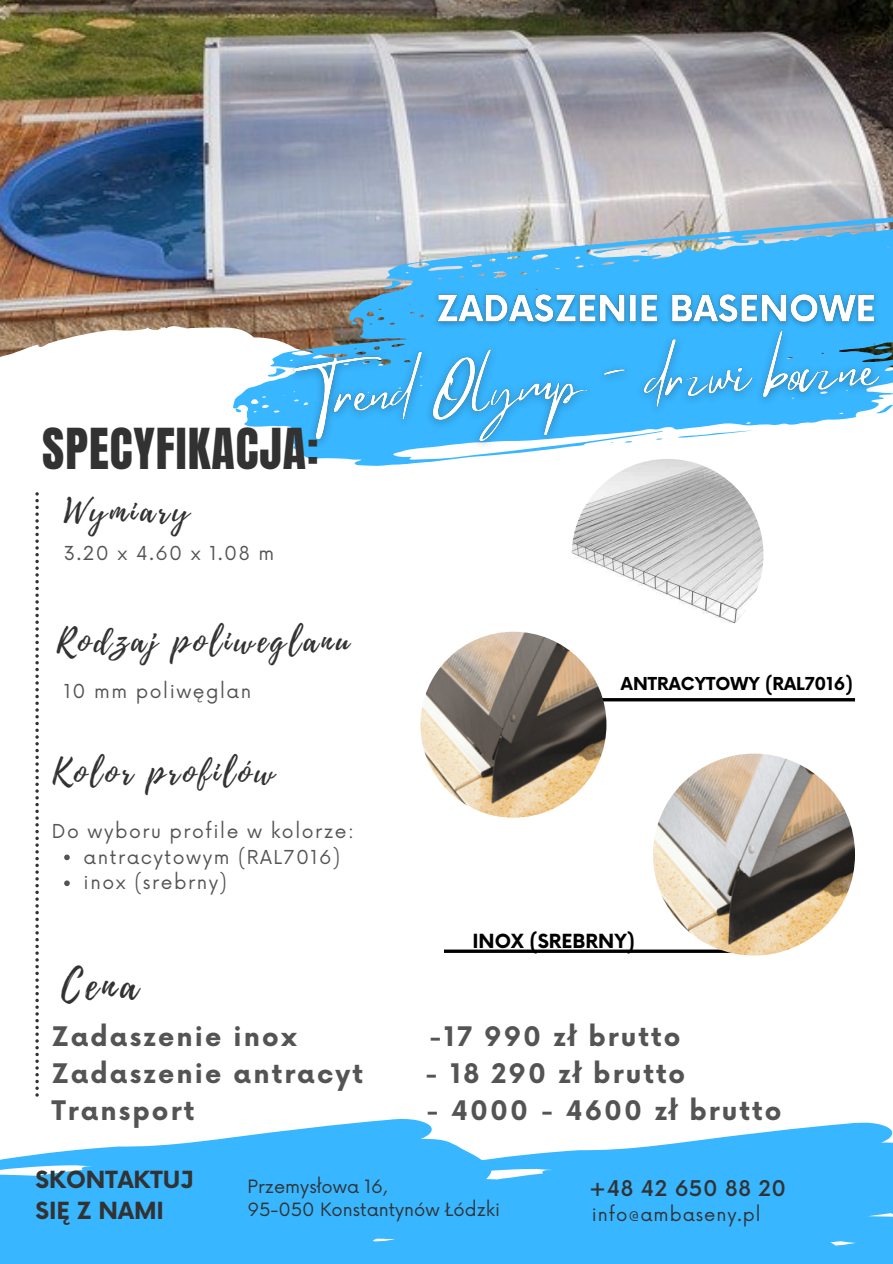
<style>
.page{position:relative;width:893px;height:1264px;background:#fff}
.page>*{position:absolute;margin:0;border:0;box-sizing:border-box;transform-origin:0 0}
.t1{font:48px "Anton";letter-spacing:.02em;color:#323232}
.t2{font:40.5px "Playlist Script";color:#323232}
.t3{font:33px "Playlist Script";letter-spacing:.1em;color:#323232}
.t4{font:700 26.25px "Now";letter-spacing:.08em;color:#545454}
.t5{font:700 22.95px/31.7px "Now";color:#323232}
.t6{font:500 21.15px "Now";letter-spacing:.025em;color:#323232}
.t7{font:700 18.9px "Now";color:#000}
.t8{font:18.75px "Now";letter-spacing:.08em;color:#545454}
.t9{font:18px "Now";letter-spacing:.05em;color:#323232}
.t10{font:17.85px "Now";color:#323232}
.t11{font:700 17.4px "Now";color:#000}
</style>
<div class="page">
<img style="left:571px;top:459px;width:192px;height:191px;border-radius:50%">
<svg style="left:35px;top:492px;width:4px;height:604px"></svg>
<img style="left:0;top:0;width:892px;height:357px">
<svg style="left:343px;top:199px;width:549px;height:88px;background:#89bdde"></svg>
<svg style="left:382px;top:280px;width:20px;height:7px"></svg>
<svg style="left:592px;top:248px;width:33px;height:6px"></svg>
<svg style="left:831px;top:225px;width:49px;height:6px"></svg>
<svg style="left:774px;top:233px;width:8px;height:3px"></svg>
<svg style="left:804px;top:231px;width:8px;height:2px"></svg>
<svg style="left:640px;top:250px;width:7px;height:2px"></svg>
<svg style="left:228px;top:287px;width:664px;height:193px"></svg>
<svg style="left:266px;top:367px;width:12px;height:10px"></svg>
<svg style="left:235px;top:408px;width:7px;height:4px"></svg>
<svg style="left:0;top:1132px;width:271px;height:131px;background:#50bfff"></svg>
<svg style="left:271px;top:1119px;width:621px;height:144px;background:#52bfff"></svg>
<hr style="left:444px;top:949px;width:319px;height:3px;background:#000">
<img style="left:653px;top:753px;width:202px;height:202px;border-radius:50%">
<hr style="left:540px;top:698px;width:315px;height:3px;background:#000">
<img style="left:420px;top:631px;width:186px;height:186px;border-radius:50%">
<svg style="left:64px;top:854px;width:6px;height:6px"></svg>
<svg style="left:64px;top:880px;width:6px;height:6px"></svg>
<img style="left:428px;top:287px;width:454px;height:27px">
<img style="left:278px;top:314px;width:614px;height:153px">
<h5 class="t1" style="left:42px;top:414px;width:278px">SPECYFIKACJA:</h5>
<p class="t3" style="left:64px;top:487px;width:127px">Wymiary</p>
<h3 class="t8" style="left:64px;top:543px;width:212px">3.20 x 4.60 x 1.08 m</h3>
<p class="t3" style="left:57px;top:617px;width:294px">Rodzaj poliweglanu</p>
<h5 class="t8" style="left:64px;top:680px;width:189px">10 mm poliwęglan</h5>
<p class="t3" style="left:52px;top:748px;width:224px">Kolor profilów</p>
<h5 class="t8" style="left:52px;top:820px;width:304px">Do wyboru profile w kolorze:</h5>
<p class="t8" style="left:84px;top:846px;width:258px">antracytowym (RAL7016)</p>
<p class="t8" style="left:84px;top:872px;width:145px">inox (srebrny)</p>
<p class="t11" style="left:621px;top:674px;width:233px">ANTRACYTOWY (RAL7016)</p>
<p class="t7" style="left:472px;top:930px;width:164px">INOX (SREBRNY)</p>
<h6 class="t2" style="left:61px;top:956px;width:78px">Cena</h6>
<p class="t4" style="left:52px;top:1022px;width:246px">Zadaszenie inox</p>
<p class="t4" style="left:428px;top:1022px;width:253px">-17 990 zł brutto</p>
<p class="t4" style="left:52px;top:1059px;width:313px">Zadaszenie antracyt</p>
<p class="t4" style="left:425px;top:1059px;width:262px">- 18 290 zł brutto</p>
<p class="t4" style="left:52px;top:1096px;width:144px">Transport</p>
<p class="t4" style="left:426px;top:1096px;width:357px">- 4000 - 4600 zł brutto</p>
<p class="t5" style="left:35px;top:1164px;width:159px">SKONTAKTUJ<br>SIĘ Z NAMI</p>
<p class="t10" style="left:247px;top:1176px;width:141px">Przemysłowa 16,</p>
<p class="t10" style="left:247px;top:1199px;width:254px">95-050 Konstantynów Łódzki</p>
<p class="t9" style="left:592px;top:1204px;width:170px">info@ambaseny.pl</p>
<p class="t6" style="left:589px;top:1176px;width:198px">+48 42 650 88 20</p>
</div>
